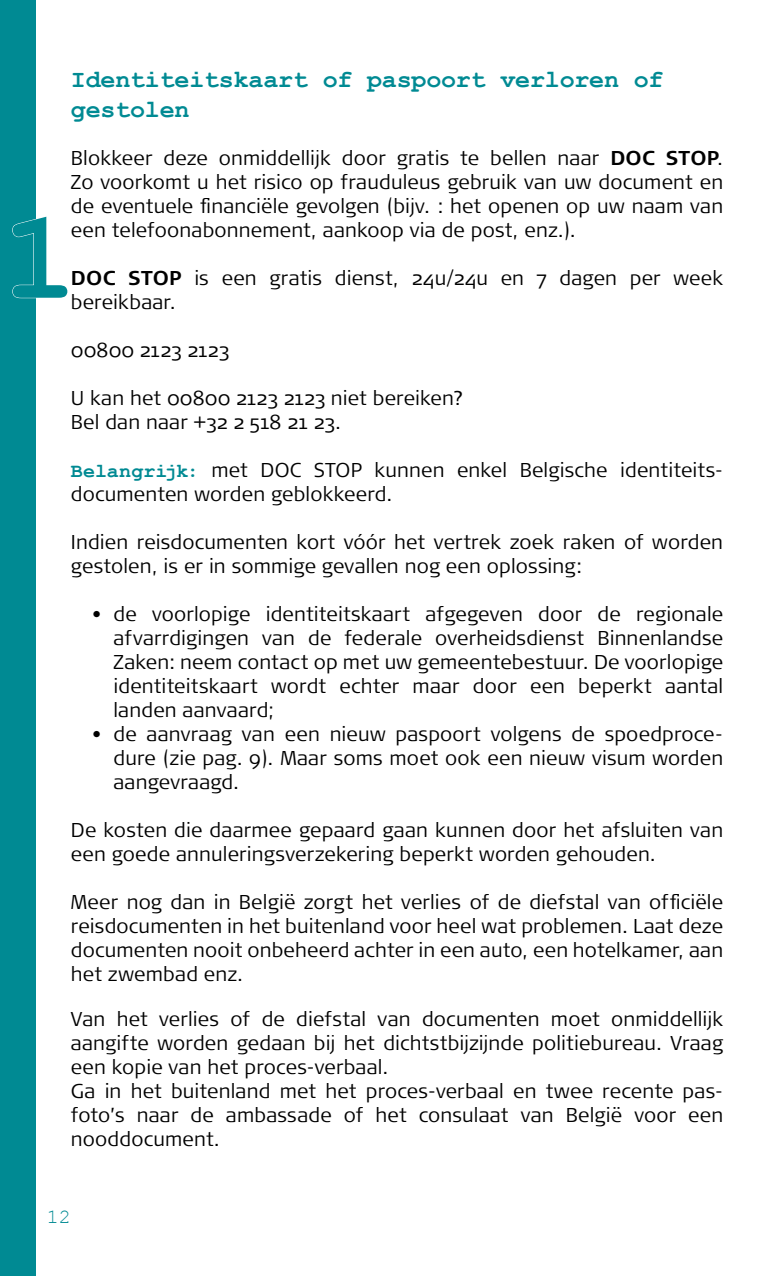
<style>
.page{position:relative;width:780px;height:1276px;background:#fff}
.page>*{position:absolute;margin:0;border:0;box-sizing:border-box;transform-origin:0 0}
.t1{font:700 125px "Courier New";color:#008a93}
.t2{font:700 25px/30px "Courier New";letter-spacing:-.01em;color:#008a93}
.t3{font:300 20px/24px "Signa OT";letter-spacing:.01em;color:#000}
.t4{font:20px "Courier New";color:#008a93}
.s1{font-weight:700}
.s2{font-family:"Courier New";font-weight:700;color:#008a93}
</style>
<div class="page">
<div style="left:0;top:0;width:35px;height:1276px;background:#008a93"></div>
<svg style="left:12px;top:216px;width:24px;height:82px"></svg>
<p class="t2" style="left:71px;top:63px;width:594px">Identiteitskaart of paspoort verloren of gestolen</p>
<p class="t3" style="left:71px;top:146px;width:654px;text-align:justify">Blokkeer deze onmiddellijk door gratis te bellen naar <span class="s1">DOC STOP</span>.<br>Zo voorkomt u het risico op frauduleus gebruik van uw document en de eventuele financiële gevolgen (bijv. : het openen op uw naam van een telefoonabonnement, aankoop via de post, enz.).</p>
<p class="t3" style="left:71px;top:266px;width:653px"><span class="s1">DOC STOP</span> is een gratis dienst, 24u/24u en 7 dagen per week bereikbaar.</p>
<p class="t3" style="left:71px;top:338px;width:159px">00800 2123 2123</p>
<p class="t3" style="left:71px;top:386px;width:394px">U kan het 00800 2123 2123 niet bereiken?<br>Bel dan naar +32 2 518 21 23.</p>
<p class="t3" style="left:71px;top:458px;width:653px"><span class="s2">Belangrijk:</span> met DOC STOP kunnen enkel Belgische identiteits&shy;documenten worden geblokkeerd.</p>
<p class="t3" style="left:71px;top:530px;width:653px">Indien reisdocumenten kort vóór het vertrek zoek raken of worden gestolen, is er in sommige gevallen nog een oplossing:</p>
<p class="t3" style="left:113px;top:602px;width:611px;text-align:justify;text-indent:-21px">• de voorlopige identiteitskaart afgegeven door de regionale afvarrdigingen van de federale overheidsdienst Binnenlandse Zaken: neem contact op met uw gemeentebestuur. De voorlopige identiteitskaart wordt echter maar door een beperkt aantal landen aanvaard;</p>
<p class="t3" style="left:113px;top:722px;width:611px;text-align:justify;text-indent:-21px">• de aanvraag van een nieuw paspoort volgens de spoedproce&shy;dure (zie pag. 9). Maar soms moet ook een nieuw visum worden aangevraagd.</p>
<p class="t3" style="left:71px;top:818px;width:653px">De kosten die daarmee gepaard gaan kunnen door het afsluiten van een goede annuleringsverzekering beperkt worden gehouden.</p>
<p class="t3" style="left:71px;top:890px;width:653px;text-align:justify">Meer nog dan in België zorgt het verlies of de diefstal van officiële reisdocumenten in het buitenland voor heel wat problemen. Laat deze documenten nooit onbeheerd achter in een auto, een hotelkamer, aan het zwembad enz.</p>
<p class="t3" style="left:71px;top:1007px;width:653px">Van het verlies of de diefstal van documenten moet onmiddellijk aangifte worden gedaan bij het dichtstbijzijnde politiebureau. Vraag een kopie van het proces-verbaal.<br>Ga in het buitenland met het proces-verbaal en twee recente pas&shy;foto’s naar de ambassade of het consulaat van België voor een nooddocument.</p>
<h1 class="t1" style="left:2px;top:181px;width:77px">1</h1>
<p class="t4" style="left:47px;top:1204px;width:25px">12</p>
</div>
